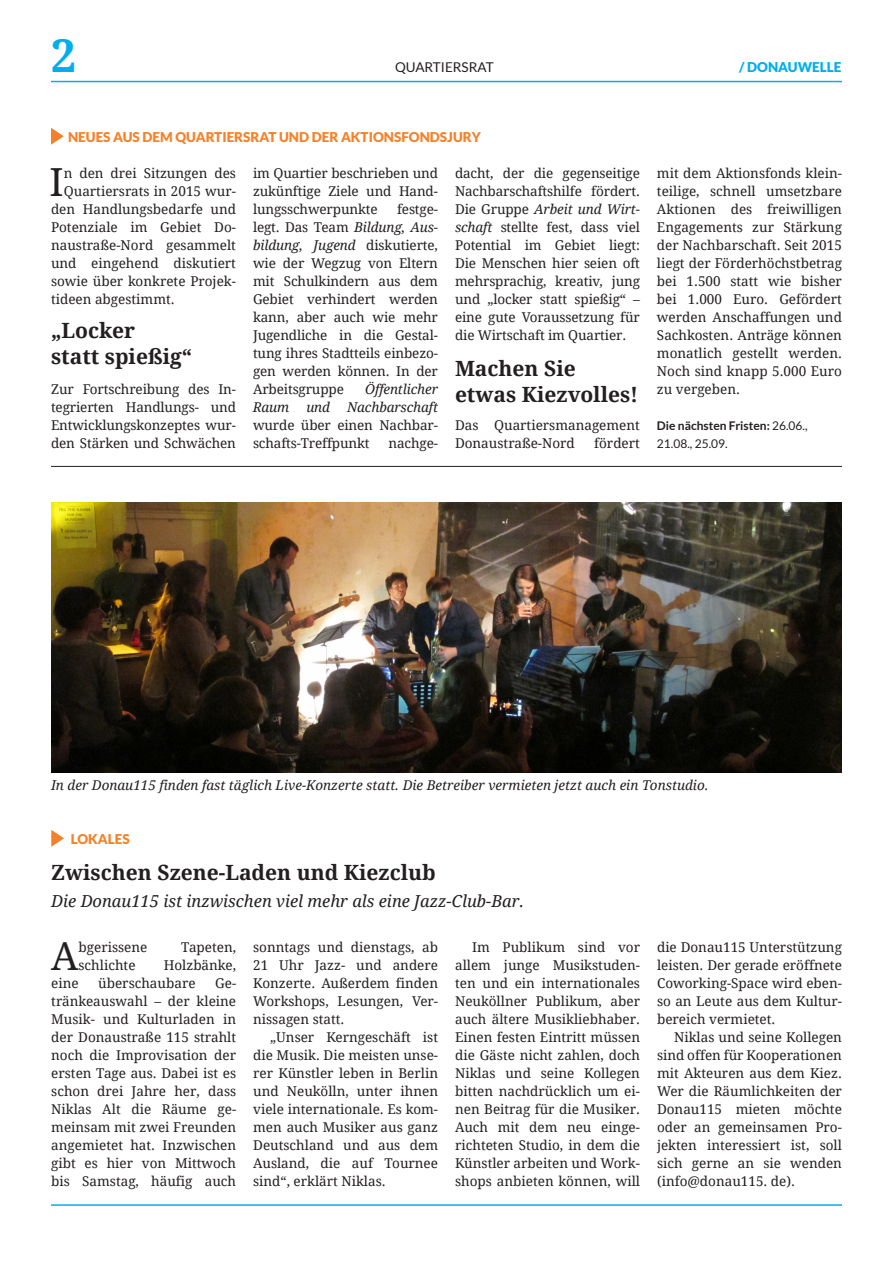
<style>
.page{position:relative;width:893px;height:1263px;background:#fff}
.page>*{position:absolute;margin:0;border:0;box-sizing:border-box;transform-origin:0 0}
.t1{font:700 45px "Droid Serif";color:#00aeef}
.initial{font:38.7px "Droid Serif";color:#231f20}
.headline_14pt_3Zeile{font:700 21px/25.5px "Droid Serif";color:#231f20}
.headline_14pt_1Zeile{font:700 21px "Droid Serif";color:#231f20}
.unterzeile_11pt{font:italic 16.5px "Droid Serif";color:#231f20}
.fliesstext{font:13.5px/18px "Droid Serif";color:#231f20;text-align:justify}
.initial-2{font:13.5px/18px "Droid Serif";color:#231f20;text-align:justify}
.bildunterschrift{font:italic 13.5px "Droid Serif";color:#231f20}
.kicker_orange{font:900 13.5px "Lato";color:#f58229}
.t2{font:13.5px "Lato";color:#231f20}
.t3{font:900 13.5px "Lato";color:#00aeef}
.infotext{font:12px/18px "Lato";color:#231f20}
.s1{font-style:italic}
.s2{font-weight:700}
</style>
<div class="page">
<hr style="left:51px;top:1204px;width:791px;height:2px;background:#00aeef">
<hr style="left:51px;top:81px;width:791px;height:1px;background:#00aeef">
<svg style="left:51px;top:128px;width:13px;height:17px"></svg>
<svg style="left:51px;top:830px;width:13px;height:17px"></svg>
<img style="left:51px;top:502px;width:791px;height:270px">
<hr style="left:51px;top:466px;width:791px;height:1px;background:#231f20">
<p class="t1" style="left:51px;top:30px;width:27px">2</p>
<p class="t2" style="left:395px;top:60px;width:100px">QUARTIERSRAT</p>
<p class="t3" style="left:739px;top:59px;width:104px">/ DONAUWELLE</p>
<p class="kicker_orange" style="left:68px;top:129px;width:414px">NEUES AUS DEM QUARTIERSRAT UND DER AKTIONSFONDSJURY</p>
<p class="initial" style="left:50px;top:160px;width:16px">I</p>
<p class="initial-2" style="left:64px;top:164px;width:174px">n den drei Sitzungen des</p>
<p class="initial-2" style="left:64px;top:182px;width:174px">Quartiersrats in 2015 wur-</p>
<p class="initial-2" style="left:51px;top:200px;width:186px">den Handlungsbedarfe und</p>
<p class="initial-2" style="left:51px;top:218px;width:186px">Potenziale im Gebiet Do-</p>
<p class="initial-2" style="left:51px;top:236px;width:186px">naustraße-Nord gesammelt</p>
<p class="initial-2" style="left:51px;top:254px;width:186px">und eingehend diskutiert</p>
<p class="initial-2" style="left:51px;top:272px;width:186px">sowie über konkrete Projek-</p>
<p class="initial-2" style="left:51px;top:290px;width:125px">tideen abgestimmt.</p>
<p class="headline_14pt_3Zeile" style="left:51px;top:318px;width:143px">„Locker<br>statt spießig“</p>
<p class="fliesstext" style="left:51px;top:380px;width:186px">Zur Fortschreibung des In&shy;tegrierten Handlungs- und Entwicklungskonzeptes wur&shy;den Stärken und Schwächen</p>
<p class="fliesstext" style="left:253px;top:164px;width:186px">im Quartier beschrieben und zukünftige Ziele und Hand&shy;lungsschwerpunkte</p>
<p class="fliesstext" style="left:253px;top:200px;width:186px;text-indent:144px">festge&shy;legt. Das Team <span class="s1">Bildung, Aus&shy;bildung, Jugend</span> diskutierte, wie der Wegzug von Eltern mit Schulkindern aus dem Gebiet verhindert werden kann, aber auch wie mehr Jugendliche in die Gestal&shy;tung ihres Stadtteils einbezo&shy;gen werden können. In der Arbeitsgruppe</p>
<p class="bildunterschrift" style="left:365px;top:382px;width:74px">Öffentlicher</p>
<p class="fliesstext" style="left:253px;top:398px;width:186px;text-indent:94px"><span class="s1">Nachbarschaft </span>wurde über einen Nachbar&shy;schafts-Treffpunkt</p>
<p class="bildunterschrift" style="left:253px;top:400px;width:38px">Raum</p>
<p class="bildunterschrift" style="left:306px;top:400px;width:25px">und</p>
<p class="fliesstext" style="left:389px;top:434px;width:51px">nachge-</p>
<p class="fliesstext" style="left:455px;top:164px;width:186px">dacht, der die gegenseitige Nachbarschaftshilfe fördert.<br>Die Gruppe <span class="s1">Arbeit und Wirt&shy;schaft</span> stellte fest, dass viel Potential im Gebiet liegt:<br>Die Menschen hier seien oft mehrsprachig, kreativ, jung und „locker statt spießig“ – eine gute Voraussetzung für die Wirtschaft im Quartier.</p>
<p class="headline_14pt_3Zeile" style="left:455px;top:356px;width:185px">Machen Sie etwas Kiezvolles!</p>
<p class="fliesstext" style="left:455px;top:416px;width:186px">Das Quartiersmanagement<br>Donaustraße-Nord</p>
<p class="fliesstext" style="left:594px;top:434px;width:47px">fördert</p>
<p class="fliesstext" style="left:657px;top:164px;width:186px">mit dem Aktionsfonds klein&shy;teilige, schnell umsetzbare Aktionen des freiwilligen Engagements zur Stärkung der Nachbarschaft. Seit 2015 liegt der Förderhöchstbetrag bei 1.500 statt wie bisher bei 1.000 Euro. Gefördert werden Anschaffungen und Sachkosten. Anträge können monatlich gestellt werden.<br>Noch sind knapp 5.000 Euro zu vergeben.</p>
<p class="infotext" style="left:657px;top:417px;width:152px"><span class="s2">Die nächsten Fristen:</span> 26.06.,<br>21.08., 25.09.</p>
<p class="bildunterschrift" style="left:51px;top:778px;width:659px">In der Donau115 finden fast täglich Live-Konzerte statt. Die Betreiber vermieten jetzt auch ein Tonstudio.</p>
<p class="kicker_orange" style="left:71px;top:831px;width:60px">LOKALES</p>
<p class="headline_14pt_1Zeile" style="left:51px;top:861px;width:386px">Zwischen Szene-Laden und Kiezclub</p>
<p class="unterzeile_11pt" style="left:51px;top:892px;width:474px">Die Donau115 ist inzwischen viel mehr als eine Jazz-Club-Bar.</p>
<p class="initial" style="left:51px;top:934px;width:29px">A</p>
<p class="initial-2" style="left:79px;top:938px;width:70px">bgerissene</p>
<p class="initial-2" style="left:181px;top:938px;width:57px">Tapeten,</p>
<p class="initial-2" style="left:253px;top:938px;width:186px">sonntags und dienstags, ab 21 Uhr Jazz- und andere Konzerte. Außerdem finden Workshops, Lesungen, Ver&shy;nissagen statt.</p>
<p class="fliesstext" style="left:253px;top:1028px;width:186px;text-indent:17px">„Unser Kerngeschäft ist die Musik. Die meisten unse&shy;rer Künstler leben in Berlin und Neukölln, unter ihnen viele internationale. Es kom&shy;men auch Musiker aus ganz Deutschland und aus dem Ausland, die auf Tournee sind“, erklärt Niklas.</p>
<p class="fliesstext" style="left:455px;top:938px;width:186px;text-indent:17px">Im Publikum sind vor allem junge Musikstuden&shy;ten und ein internationales Neuköllner Publikum, aber auch ältere Musikliebhaber.<br>Einen festen Eintritt müssen die Gäste nicht zahlen, doch Niklas und seine Kollegen bitten nachdrücklich um ei&shy;nen Beitrag für die Musiker.<br>Auch mit dem neu einge&shy;richteten Studio, in dem die Künstler arbeiten und Work&shy;shops anbieten können, will</p>
<p class="fliesstext" style="left:657px;top:938px;width:186px">die Donau115 Unterstützung leisten. Der gerade eröffnete Coworking-Space wird eben&shy;so an Leute aus dem Kultur&shy;bereich vermietet.</p>
<p class="initial-2" style="left:79px;top:956px;width:58px">schlichte</p>
<p class="initial-2" style="left:164px;top:956px;width:74px">Holzbänke,</p>
<p class="initial-2" style="left:51px;top:974px;width:29px">eine</p>
<p class="initial-2" style="left:98px;top:974px;width:99px">überschaubare</p>
<p class="initial-2" style="left:51px;top:974px;width:186px;text-indent:164px">Ge&shy;tränkeauswahl – der kleine Musik- und Kulturladen in der Donaustraße 115 strahlt noch die Improvisation der ersten Tage aus. Dabei ist es schon drei Jahre her, dass Niklas Alt die Räume ge&shy;meinsam mit zwei Freunden angemietet hat. Inzwischen gibt es hier von Mittwoch bis Samstag, häufig auch</p>
<p class="fliesstext" style="left:657px;top:1028px;width:186px;text-indent:17px">Niklas und seine Kollegen sind offen für Kooperationen mit Akteuren aus dem Kiez.<br>Wer die Räumlichkeiten der Donau115 mieten möchte oder an gemeinsamen Pro&shy;jekten interessiert ist, soll sich gerne an sie wenden (info@donau115. de).</p>
</div>
